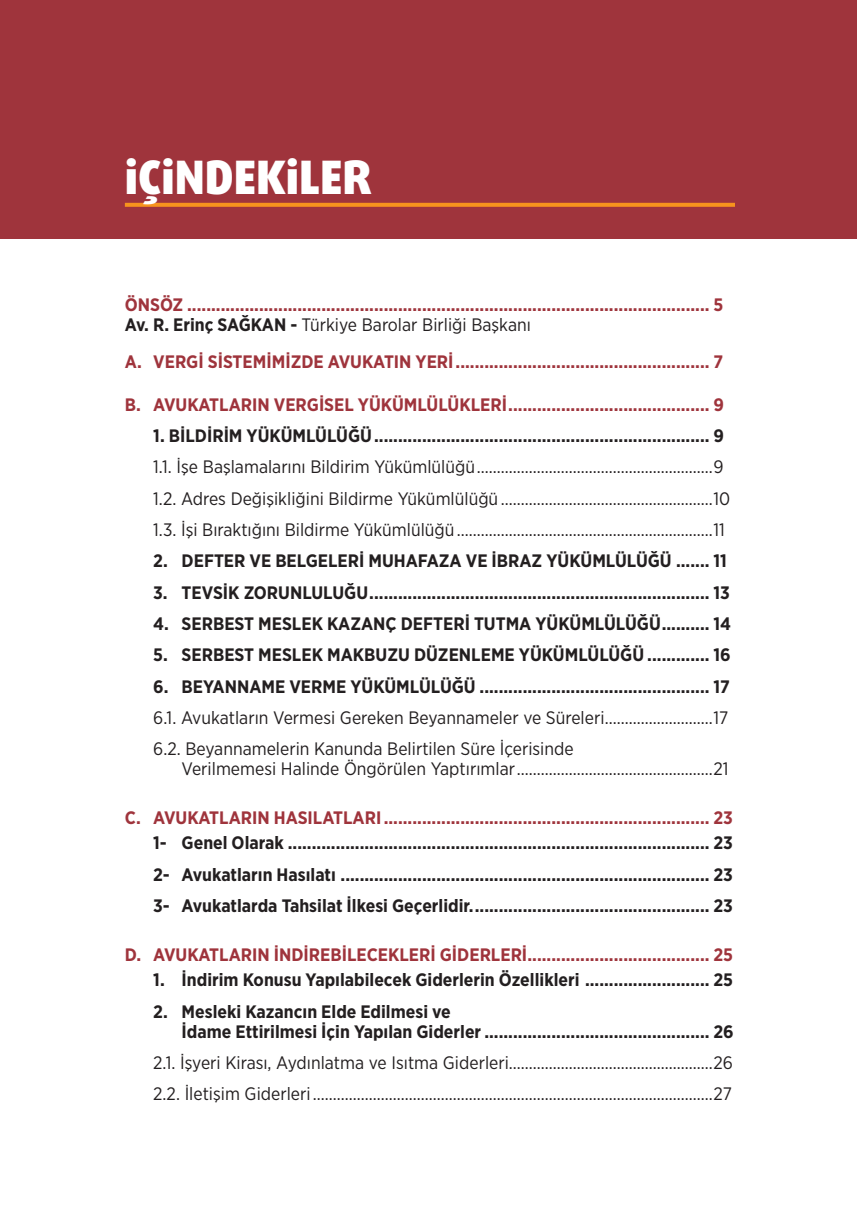
<style>
.page{position:relative;width:857px;height:1225px;background:#fff}
.page>*{position:absolute;margin:0;border:0;box-sizing:border-box;transform-origin:0 0}
.ana_başlık{font:900 46px "Daxline Pro";color:#fff}
.t1{font:700 18px "Gotham Narrow";color:#231f20}
.t2{font:18px "Gotham Narrow";color:#231f20}
.t3{font:700 18px "Gotham Narrow";color:#9f343c}
.s1{font-weight:700}
</style>
<div class="page">
<div style="left:0;top:0;width:856px;height:239px;background:#9f343c"></div>
<svg style="left:125px;top:203px;width:609px;height:4px;background:#f28e1e"></svg>
<p class="ana_başlık" style="left:125px;top:147px;width:248px">İÇİNDEKİLER</p>
<p class="t3" style="left:125px;top:293px;width:599px">ÖNSÖZ ............................................................................................................. 5</p>
<p class="t2" style="left:125px;top:313px;width:407px"><span class="s1">Av. R. Erinç SAĞKAN -</span> Türkiye Barolar Birliği Başkanı</p>
<p class="t3" style="left:125px;top:350px;width:599px">A. VERGİ SİSTEMİMİZDE AVUKATIN YERİ..................................................... 7</p>
<p class="t3" style="left:125px;top:393px;width:600px">B. AVUKATLARIN VERGİSEL YÜKÜMLÜLÜKLERİ.......................................... 9</p>
<p class="t1" style="left:153px;top:424px;width:572px">1. BİLDİRİM YÜKÜMLÜLÜĞÜ...................................................................... 9</p>
<p class="t2" style="left:153px;top:456px;width:571px">1.1. İşe Başlamalarını Bildirim Yükümlülüğü...........................................................9</p>
<p class="t2" style="left:153px;top:487px;width:578px">1.2. Adres Değişikliğini Bildirme Yükümlülüğü .....................................................10</p>
<p class="t2" style="left:153px;top:518px;width:573px">1.3. İşi Bıraktığını Bildirme Yükümlülüğü................................................................11</p>
<p class="t1" style="left:153px;top:549px;width:575px">2. DEFTER VE BELGELERİ MUHAFAZA VE İBRAZ YÜKÜMLÜLÜĞÜ ....... 11</p>
<p class="t1" style="left:153px;top:581px;width:578px">3. TEVSİK ZORUNLULUĞU....................................................................... 13</p>
<p class="t1" style="left:153px;top:612px;width:579px">4. SERBEST MESLEK KAZANÇ DEFTERİ TUTMA YÜKÜMLÜLÜĞÜ.......... 14</p>
<p class="t1" style="left:153px;top:643px;width:578px">5. SERBEST MESLEK MAKBUZU DÜZENLEME YÜKÜMLÜLÜĞÜ ............. 16</p>
<p class="t1" style="left:153px;top:675px;width:578px">6. BEYANNAME VERME YÜKÜMLÜLÜĞÜ ................................................ 17</p>
<p class="t2" style="left:153px;top:706px;width:576px">6.1. Avukatların Vermesi Gereken Beyannameler ve Süreleri...........................17</p>
<p class="t2" style="left:153px;top:738px;width:421px">6.2. Beyannamelerin Kanunda Belirtilen Süre İçerisinde</p>
<p class="t2" style="left:181px;top:758px;width:548px">Verilmemesi Halinde Öngörülen Yaptırımlar.................................................21</p>
<p class="t3" style="left:125px;top:806px;width:609px">C. AVUKATLARIN HASILATLARI.................................................................... 23</p>
<p class="t1" style="left:153px;top:831px;width:581px">1- Genel Olarak ........................................................................................ 23</p>
<p class="t1" style="left:153px;top:863px;width:581px">2- Avukatların Hasılatı ............................................................................. 23</p>
<p class="t1" style="left:153px;top:894px;width:581px">3- Avukatlarda Tahsilat İlkesi Geçerlidir.................................................. 23</p>
<p class="t3" style="left:125px;top:942px;width:609px">D. AVUKATLARIN İNDİREBİLECEKLERİ GİDERLERİ...................................... 25</p>
<p class="t1" style="left:153px;top:968px;width:581px">1. İndirim Konusu Yapılabilecek Giderlerin Özellikleri .......................... 25</p>
<p class="t1" style="left:153px;top:999px;width:299px">2. Mesleki Kazancın Elde Edilmesi ve</p>
<p class="t1" style="left:181px;top:1019px;width:553px">İdame Ettirilmesi İçin Yapılan Giderler ............................................... 26</p>
<p class="t2" style="left:153px;top:1051px;width:581px">2.1. İşyeri Kirası, Aydınlatma ve Isıtma Giderleri...................................................26</p>
<p class="t2" style="left:153px;top:1082px;width:580px">2.2. İletişim Giderleri ....................................................................................................27</p>
</div>
